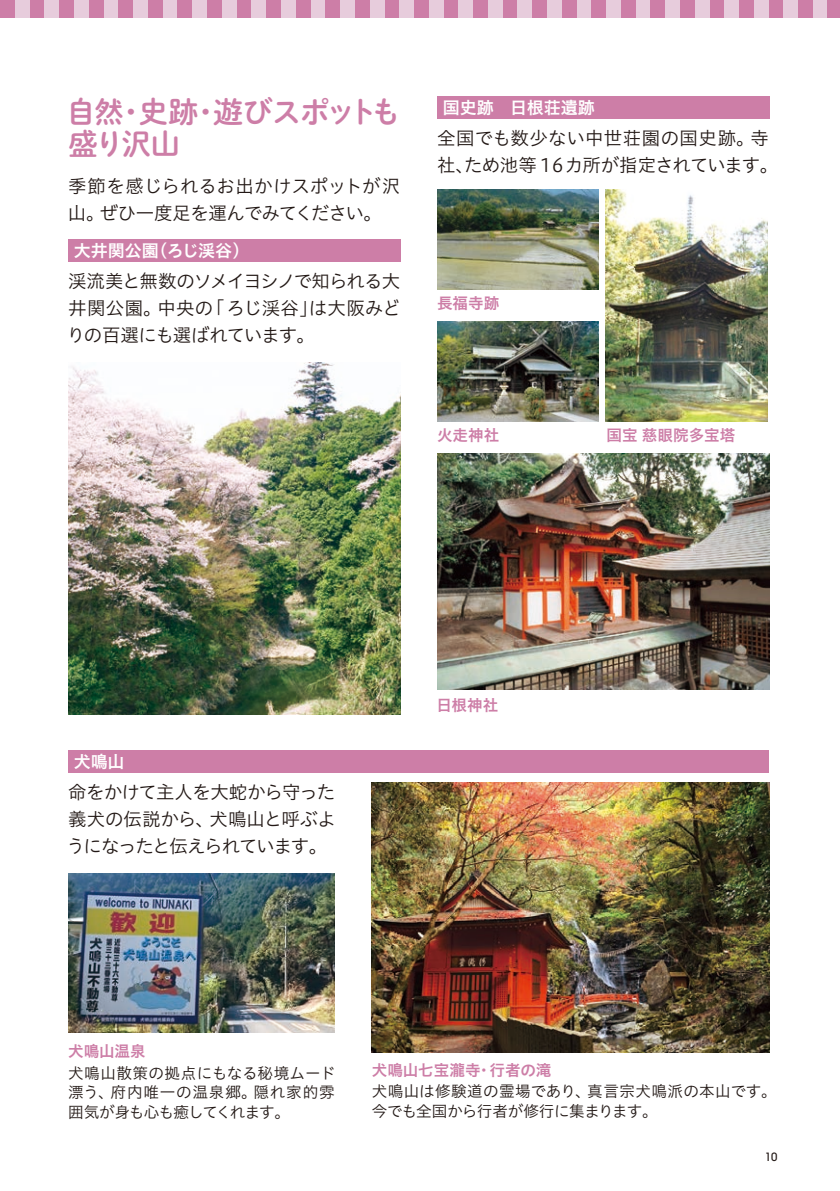
<style>
.page{position:relative;width:840px;height:1191px;background:#fff}
.page>*{position:absolute;margin:0;border:0;box-sizing:border-box;transform-origin:0 0}
.t1{font:29.8px/32.6px "Shuei M Go Std B";letter-spacing:-.07em;color:#cd7ea7}
.t2{font:18.4px/27px "Hiragino UD Sans Std N W3";letter-spacing:-.03em;color:#231916;text-align:justify}
.t3{font:18.4px/27px "Hiragino UD Sans Std N W3";color:#231916}
.t4{font:17px "Hiragino UD Sans Std N W6";color:#fff}
.t5{font:15.6px/19.8px "Hiragino UD Sans Std N W3";color:#231916}
.t6{font:15.6px "Hiragino UD Sans Std N W6";color:#cd7ea7}
.t7{font:500 11.4px "Avant Garde";color:#231916}
</style>
<div class="page">
<div style="left:30px;top:0;width:15px;height:17px;background:#cd7ea7"></div>
<div style="left:45px;top:0;width:14px;height:17px;background:#e7ccdc"></div>
<div style="left:0;top:0;width:15px;height:17px;background:#cd7ea7"></div>
<div style="left:15px;top:0;width:15px;height:17px;background:#e7ccdc"></div>
<div style="left:59px;top:0;width:15px;height:17px;background:#cd7ea7"></div>
<div style="left:74px;top:0;width:15px;height:17px;background:#e7ccdc"></div>
<div style="left:89px;top:0;width:15px;height:17px;background:#cd7ea7"></div>
<div style="left:104px;top:0;width:14px;height:17px;background:#e7ccdc"></div>
<div style="left:148px;top:0;width:15px;height:17px;background:#cd7ea7"></div>
<div style="left:163px;top:0;width:14px;height:17px;background:#e7ccdc"></div>
<div style="left:118px;top:0;width:15px;height:17px;background:#cd7ea7"></div>
<div style="left:133px;top:0;width:15px;height:17px;background:#e7ccdc"></div>
<div style="left:177px;top:0;width:15px;height:17px;background:#cd7ea7"></div>
<div style="left:192px;top:0;width:15px;height:17px;background:#e7ccdc"></div>
<div style="left:207px;top:0;width:15px;height:17px;background:#cd7ea7"></div>
<div style="left:222px;top:0;width:14px;height:17px;background:#e7ccdc"></div>
<div style="left:266px;top:0;width:15px;height:17px;background:#cd7ea7"></div>
<div style="left:281px;top:0;width:15px;height:17px;background:#e7ccdc"></div>
<div style="left:236px;top:0;width:15px;height:17px;background:#cd7ea7"></div>
<div style="left:251px;top:0;width:15px;height:17px;background:#e7ccdc"></div>
<div style="left:296px;top:0;width:14px;height:17px;background:#cd7ea7"></div>
<div style="left:310px;top:0;width:15px;height:17px;background:#e7ccdc"></div>
<div style="left:325px;top:0;width:15px;height:17px;background:#cd7ea7"></div>
<div style="left:340px;top:0;width:15px;height:17px;background:#e7ccdc"></div>
<div style="left:384px;top:0;width:15px;height:17px;background:#cd7ea7"></div>
<div style="left:399px;top:0;width:15px;height:17px;background:#e7ccdc"></div>
<div style="left:355px;top:0;width:14px;height:17px;background:#cd7ea7"></div>
<div style="left:369px;top:0;width:15px;height:17px;background:#e7ccdc"></div>
<div style="left:414px;top:0;width:14px;height:17px;background:#cd7ea7"></div>
<div style="left:428px;top:0;width:15px;height:17px;background:#e7ccdc"></div>
<div style="left:443px;top:0;width:15px;height:17px;background:#cd7ea7"></div>
<div style="left:458px;top:0;width:15px;height:17px;background:#e7ccdc"></div>
<div style="left:502px;top:0;width:15px;height:17px;background:#cd7ea7"></div>
<div style="left:517px;top:0;width:15px;height:17px;background:#e7ccdc"></div>
<div style="left:473px;top:0;width:14px;height:17px;background:#cd7ea7"></div>
<div style="left:487px;top:0;width:15px;height:17px;background:#e7ccdc"></div>
<div style="left:532px;top:0;width:14px;height:17px;background:#cd7ea7"></div>
<div style="left:546px;top:0;width:15px;height:17px;background:#e7ccdc"></div>
<div style="left:561px;top:0;width:15px;height:17px;background:#cd7ea7"></div>
<div style="left:576px;top:0;width:15px;height:17px;background:#e7ccdc"></div>
<div style="left:620px;top:0;width:15px;height:17px;background:#cd7ea7"></div>
<div style="left:635px;top:0;width:15px;height:17px;background:#e7ccdc"></div>
<div style="left:591px;top:0;width:15px;height:17px;background:#cd7ea7"></div>
<div style="left:606px;top:0;width:14px;height:17px;background:#e7ccdc"></div>
<div style="left:650px;top:0;width:15px;height:17px;background:#cd7ea7"></div>
<div style="left:665px;top:0;width:14px;height:17px;background:#e7ccdc"></div>
<div style="left:679px;top:0;width:15px;height:17px;background:#cd7ea7"></div>
<div style="left:694px;top:0;width:15px;height:17px;background:#e7ccdc"></div>
<div style="left:738px;top:0;width:15px;height:17px;background:#cd7ea7"></div>
<div style="left:753px;top:0;width:15px;height:17px;background:#e7ccdc"></div>
<div style="left:709px;top:0;width:15px;height:17px;background:#cd7ea7"></div>
<div style="left:724px;top:0;width:14px;height:17px;background:#e7ccdc"></div>
<div style="left:768px;top:0;width:15px;height:17px;background:#cd7ea7"></div>
<div style="left:783px;top:0;width:14px;height:17px;background:#e7ccdc"></div>
<div style="left:797px;top:0;width:15px;height:17px;background:#cd7ea7"></div>
<div style="left:812px;top:0;width:15px;height:17px;background:#e7ccdc"></div>
<div style="left:827px;top:0;width:12px;height:17px;background:#cd7ea7"></div>
<img style="left:68px;top:363px;width:332px;height:351px">
<div style="left:68px;top:240px;width:332px;height:22px;background:#cd7ea7"></div>
<div style="left:437px;top:96px;width:331px;height:23px;background:#cd7ea7"></div>
<img style="left:437px;top:190px;width:161px;height:100px">
<img style="left:437px;top:321px;width:161px;height:100px">
<img style="left:605px;top:190px;width:161px;height:231px">
<img style="left:437px;top:454px;width:331px;height:235px">
<div style="left:68px;top:750px;width:700px;height:22px;background:#cd7ea7"></div>
<img style="left:371px;top:782px;width:397px;height:270px">
<img style="left:68px;top:873px;width:266px;height:159px">
<h1 class="t1" style="left:66px;top:94px;width:336px">自然・史跡・遊びスポットも盛り沢山</h1>
<p class="t2" style="left:68px;top:172px;width:333px">季節を感じられるお出かけスポットが沢山。ぜひ一度足を運んでみてください。</p>
<p class="t4" style="left:74px;top:238px;width:177px">大井関公園（ろじ渓谷）</p>
<p class="t2" style="left:67px;top:267px;width:335px">渓流美と無数のソメイヨシノで知られる大井関公園。中央の「ろじ渓谷」は大阪みどりの百選にも選ばれています。</p>
<p class="t4" style="left:442px;top:95px;width:153px">国史跡　日根荘遺跡</p>
<p class="t3" style="left:437px;top:124px;width:342px">全国でも数少ない中世荘園の国史跡。寺社、ため池等 16カ所が指定されています。</p>
<p class="t6" style="left:437px;top:291px;width:64px">長福寺跡</p>
<p class="t6" style="left:437px;top:423px;width:64px">火走神社</p>
<p class="t6" style="left:606px;top:423px;width:130px">国宝 慈眼院多宝塔</p>
<p class="t4" style="left:74px;top:748px;width:52px">犬鳴山</p>
<p class="t2" style="left:67px;top:777px;width:270px">命をかけて主人を大蛇から守った義犬の伝説から、犬鳴山と呼ぶようになったと伝えられています。</p>
<p class="t6" style="left:436px;top:693px;width:63px">日根神社</p>
<p class="t6" style="left:68px;top:1039px;width:79px">犬鳴山温泉</p>
<p class="t5" style="left:68px;top:1061px;width:269px;text-align:justify">犬鳴山散策の拠点にもなる秘境ムード漂う、府内唯一の温泉郷。隠れ家的雰囲気が身も心も癒してくれます。</p>
<p class="t6" style="left:371px;top:1057px;width:181px">犬鳴山七宝瀧寺・行者の滝</p>
<p class="t5" style="left:371px;top:1080px;width:406px">犬鳴山は修験道の霊場であり、真言宗犬鳴派の本山です。今でも全国から行者が修行に集まります。</p>
<p class="t7" style="left:764px;top:1150px;width:14px">10</p>
</div>
